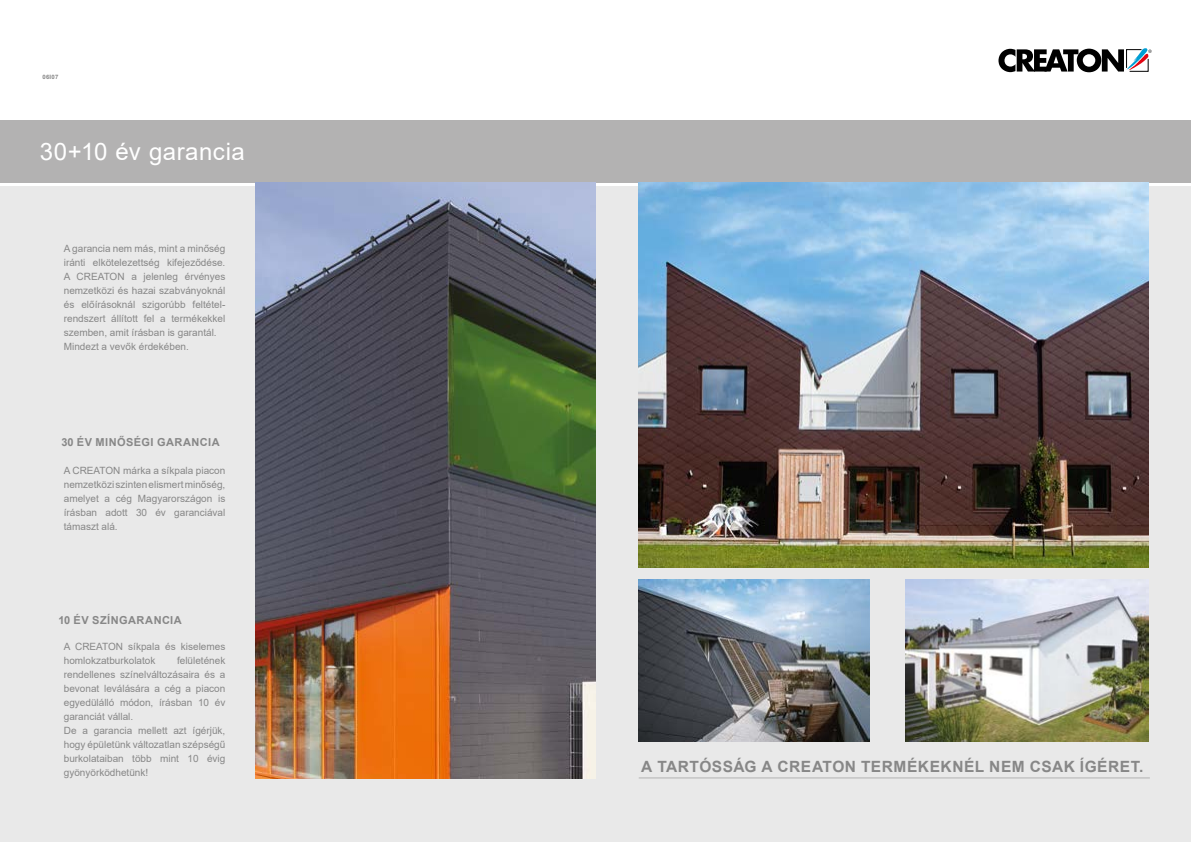
<style>
.page{position:relative;width:1191px;height:842px;background:#fff}
.page>*{position:absolute;margin:0;border:0;box-sizing:border-box;transform-origin:0 0}
.t1{font:24px "Arial";letter-spacing:.02em;color:#fff}
.t2{font:700 15.5px "Arial";letter-spacing:.035em;color:#878787}
.t3{font:700 11px "Arial";letter-spacing:.04em;color:#878787}
.t4{font:10px/14px "Arial";color:#878787}
.t5{font:700 6px "Arial";letter-spacing:.035em;color:#878787}
</style>
<div class="page">
<div style="left:0;top:120px;width:1191px;height:63px;background:#b3b2b2"></div>
<div style="left:0;top:184px;width:1191px;height:658px;background:#e9e9e9"></div>
<hr style="left:0;top:183px;width:1191px;height:3px;background:#fff">
<svg style="left:998px;top:48px;width:153px;height:24px"></svg>
<img style="left:638px;top:183px;width:510px;height:384px">
<hr style="left:639px;top:777px;width:510px;height:1px;background:#b3b2b2">
<img style="left:638px;top:580px;width:231px;height:161px">
<img style="left:905px;top:580px;width:243px;height:161px">
<img style="left:255px;top:183px;width:340px;height:596px">
<p class="t5" style="left:43px;top:72px;width:17px">06I07</p>
<h1 class="t1" style="left:40px;top:135px;width:207px">30+10 év garancia</h1>
<p class="t4" style="left:64px;top:241px;width:163px">A garancia nem más, mint a minőség iránti elkötelezettség kifejeződése.<br>A CREATON a jelenleg érvényes nemzetközi és hazai szabványoknál és előírásoknál szigorúbb feltétel&shy;rendszert állított fel a termékekkel szemben, amit írásban is garantál.<br>Mindezt a vevők érdekében.</p>
<p class="t3" style="left:61px;top:434px;width:160px">30 ÉV MINŐSÉGI GARANCIA</p>
<p class="t4" style="left:64px;top:463px;width:163px;text-align:justify">A CREATON márka a síkpala piacon nemzetközi szinten elismert minőség, amelyet a cég Magyarországon is írásban adott 30 év garanciával támaszt alá.</p>
<p class="t3" style="left:58px;top:613px;width:125px">10 ÉV SZÍNGARANCIA</p>
<p class="t4" style="left:64px;top:640px;width:163px">A CREATON síkpala és kiselemes homlokzatburkolatok</p>
<p class="t4" style="left:64px;top:654px;width:163px;text-indent:113px">felületének rendellenes színelváltozásaira és a bevonat leválására a cég a piacon egyedülálló módon, írásban 10 év garanciát vállal.<br>De a garancia mellett azt ígérjük, hogy épületünk változatlan szépségű burkolataiban több mint 10 évig gyönyörködhetünk!</p>
<h2 class="t2" style="left:641px;top:756px;width:504px">A TARTÓSSÁG A CREATON TERMÉKEKNÉL NEM CSAK ÍGÉRET.</h2>
</div>
